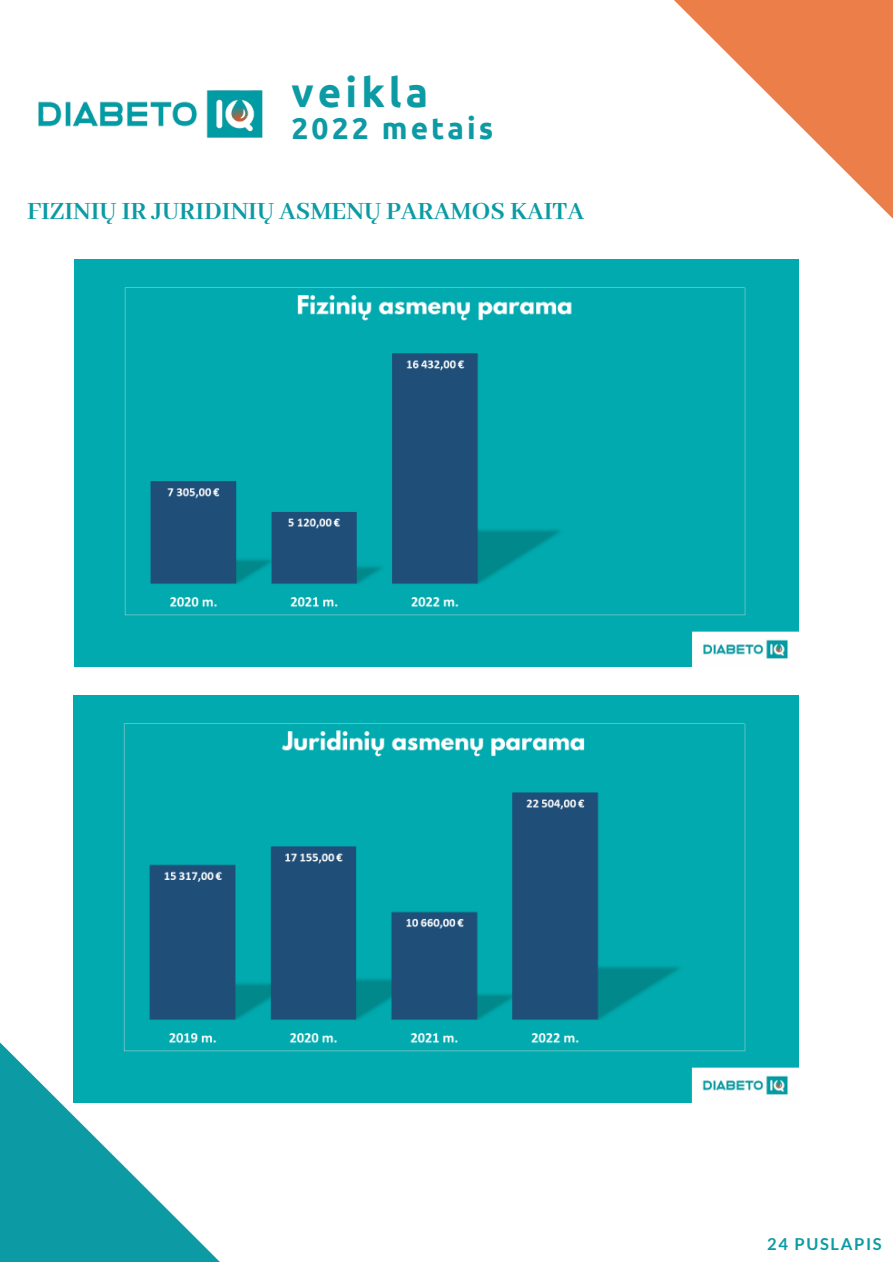
<style>
.page{position:relative;width:893px;height:1264px;background:#fff}
.page>*{position:absolute;margin:0;border:0;box-sizing:border-box;transform-origin:0 0}
.t1{font:700 40.5px "Ubuntu";letter-spacing:.1em;color:#0c9ba4}
.t2{font:700 30px "Ubuntu";letter-spacing:.1em;color:#0c9ba4}
.t3{font:700 27px "Abhaya Libre";color:#0c9ba4}
.t4{font:700 16.5px "Lato";letter-spacing:.1em;color:#0c9ba4}
</style>
<div class="page">
<img style="left:38px;top:90px;width:225px;height:48px">
<img style="left:74px;top:259px;width:724px;height:407px">
<img style="left:74px;top:695px;width:724px;height:407px">
<svg style="left:674px;top:0;width:218px;height:218px"></svg>
<svg style="left:0;top:1042px;width:220px;height:220px;fill:#0c9ba4"></svg>
<p class="t1" style="left:291px;top:69px;width:138px">veikla</p>
<p class="t2" style="left:291px;top:111px;width:203px">2022 metais</p>
<p class="t3" style="left:27px;top:197px;width:558px">FIZINIŲ IR JURIDINIŲ ASMENŲ PARAMOS KAITA</p>
<p class="t4" style="left:767px;top:1233px;width:116px">24 PUSLAPIS</p>
</div>
